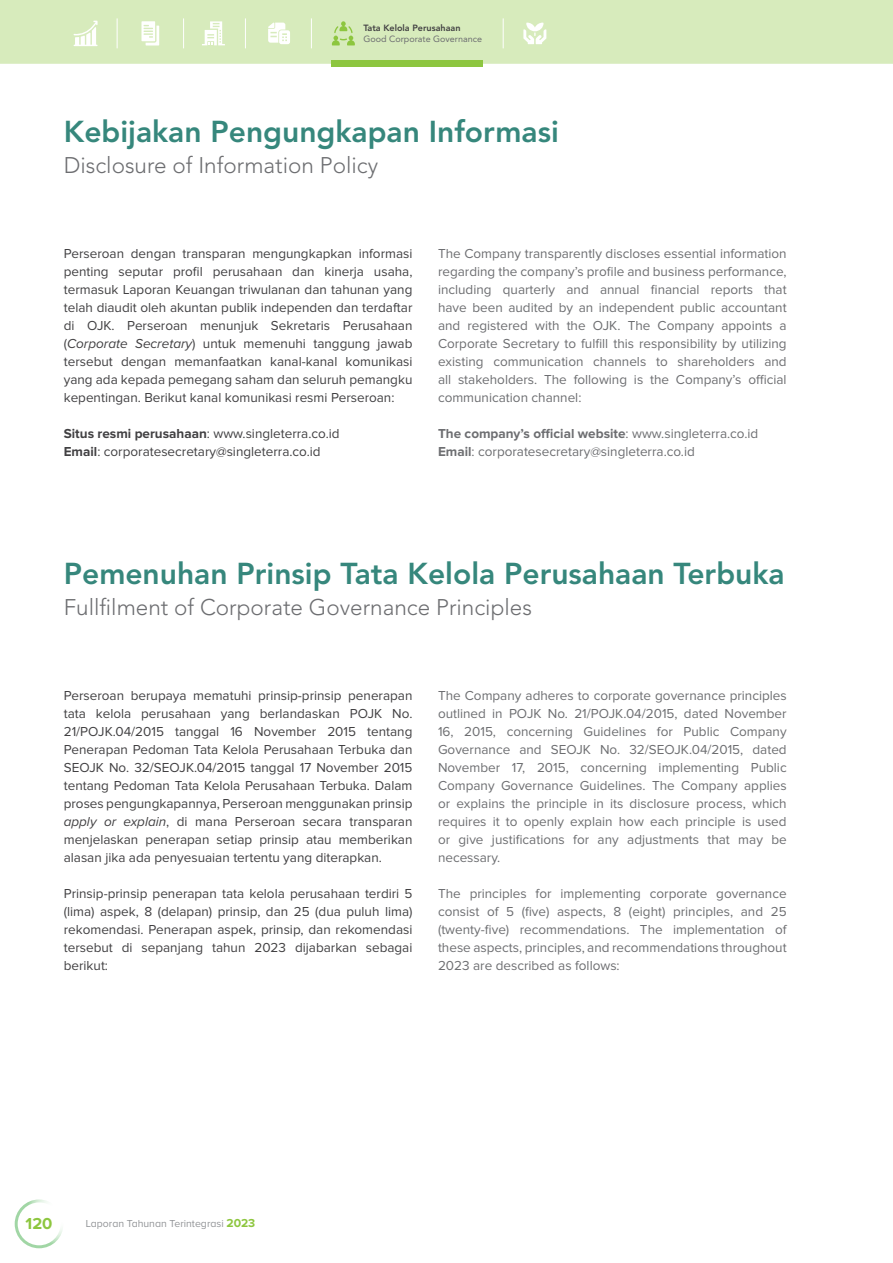
<style>
.page{position:relative;width:893px;height:1263px;background:#fff}
.page>*{position:absolute;margin:0;border:0;box-sizing:border-box;transform-origin:0 0}
.t1{font:800 30px "Avenir LT Std";color:#36877c}
.t2{font:300 22.5px "Avenir LT Std";color:#6d6e71}
.t3{font:700 16.5px "Proxima Nova A";color:#8dc63f}
.t4{font:13.5px/18px "Proxima Nova";color:#414042;text-align:justify}
.t5{font:13.5px/18px "Proxima Nova";color:#6d6e71;text-align:justify}
.t6{font:10.5px "Proxima Nova A";color:#939598}
.t7{font:9px "Avenir LT Std";color:#6d6e71}
.t8{font:800 9px "Avenir LT Std";color:#414042}
.s1{font-style:italic}
.s2{font-weight:700}
.s3{font-weight:700;font-size:12px;color:#8dc63f}
</style>
<div class="page">
<div style="left:15px;top:1199px;width:49px;height:49px;border:3px solid #41ad49;border-radius:50%"></div>
<div style="left:0;top:0;width:893px;height:64px;background:#d7ebbc"></div>
<hr style="left:183px;top:18px;width:1px;height:30px;background:#fff">
<hr style="left:117px;top:18px;width:1px;height:30px;background:#fff">
<hr style="left:245px;top:18px;width:1px;height:30px;background:#fff">
<hr style="left:311px;top:18px;width:1px;height:30px;background:#fff">
<hr style="left:503px;top:18px;width:1px;height:30px;background:#fff">
<svg style="left:74px;top:21px;width:24px;height:25px"></svg>
<svg style="left:141px;top:21px;width:18px;height:25px"></svg>
<svg style="left:202px;top:21px;width:23px;height:24px"></svg>
<svg style="left:268px;top:23px;width:22px;height:21px"></svg>
<svg style="left:332px;top:21px;width:23px;height:24px"></svg>
<svg style="left:523px;top:23px;width:23px;height:21px"></svg>
<div style="left:332px;top:60px;width:151px;height:7px;background:#8dc63f"></div>
<p class="t8" style="left:363px;top:23px;width:99px">Tata Kelola Perusahaan</p>
<p class="t7" style="left:363px;top:34px;width:120px">Good Corporate Governance</p>
<h1 class="t1" style="left:64px;top:114px;width:496px">Kebijakan Pengungkapan Informasi</h1>
<h2 class="t2" style="left:64px;top:152px;width:316px">Disclosure of Information Policy</h2>
<p class="t4" style="left:64px;top:245px;width:350px">Perseroan dengan transparan mengungkapkan informasi penting seputar profil perusahaan dan kinerja usaha, termasuk Laporan Keuangan triwulanan dan tahunan yang telah diaudit oleh akuntan publik independen dan terdaftar di OJK. Perseroan menunjuk Sekretaris Perusahaan (<span class="s1">Corporate Secretary</span>) untuk memenuhi tanggung jawab tersebut dengan memanfaatkan kanal-kanal komunikasi yang ada kepada pemegang saham dan seluruh pemangku kepentingan. Berikut kanal komunikasi resmi Perseroan:</p>
<p class="t4" style="left:64px;top:425px;width:277px"><span class="s2">Situs resmi perusahaan</span>: www.singleterra.co.id<br><span class="s2">Email</span>: corporatesecretary@singleterra.co.id</p>
<p class="t5" style="left:438px;top:245px;width:350px">The Company transparently discloses essential information regarding the company’s profile and business performance, including quarterly and annual financial reports that have been audited by an independent public accountant and registered with the OJK. The Company appoints a Corporate Secretary to fulfill this responsibility by utilizing existing communication channels to shareholders and all stakeholders. The following is the Company’s official communication channel:</p>
<p class="t5" style="left:438px;top:425px;width:322px"><span class="s2">The company’s official website</span>: www.singleterra.co.id<br><span class="s2">Email</span>: corporatesecretary@singleterra.co.id</p>
<h1 class="t1" style="left:64px;top:556px;width:722px">Pemenuhan Prinsip Tata Kelola Perusahaan Terbuka</h1>
<h2 class="t2" style="left:64px;top:594px;width:470px">Fullfilment of Corporate Governance Principles</h2>
<p class="t4" style="left:64px;top:687px;width:350px">Perseroan berupaya mematuhi prinsip-prinsip penerapan tata kelola perusahaan yang berlandaskan POJK No.<br>21/POJK.04/2015 tanggal 16 November 2015 tentang Penerapan Pedoman Tata Kelola Perusahaan Terbuka dan SEOJK No. 32/SEOJK.04/2015 tanggal 17 November 2015 tentang Pedoman Tata Kelola Perusahaan Terbuka. Dalam proses pengungkapannya, Perseroan menggunakan prinsip <span class="s1">apply or explain</span>, di mana Perseroan secara transparan menjelaskan penerapan setiap prinsip atau memberikan alasan jika ada penyesuaian tertentu yang diterapkan.</p>
<p class="t4" style="left:64px;top:885px;width:350px">Prinsip-prinsip penerapan tata kelola perusahaan terdiri 5 (lima) aspek, 8 (delapan) prinsip, dan 25 (dua puluh lima) rekomendasi. Penerapan aspek, prinsip, dan rekomendasi tersebut di sepanjang tahun 2023 dijabarkan sebagai berikut:</p>
<p class="t5" style="left:438px;top:687px;width:350px">The Company adheres to corporate governance principles outlined in POJK No. 21/POJK.04/2015, dated November 16, 2015, concerning Guidelines for Public Company Governance and SEOJK No. 32/SEOJK.04/2015, dated November 17, 2015, concerning implementing Public Company Governance Guidelines. The Company applies or explains the principle in its disclosure process, which requires it to openly explain how each principle is used or give justifications for any adjustments that may be necessary.</p>
<p class="t5" style="left:438px;top:885px;width:350px">The principles for implementing corporate governance consist of 5 (five) aspects, 8 (eight) principles, and 25 (twenty-five) recommendations. The implementation of these aspects, principles, and recommendations throughout 2023 are described as follows:</p>
<p class="t3" style="left:26px;top:1214px;width:28px">120</p>
<p class="t6" style="left:86px;top:1217px;width:171px">Laporan Tahunan Terintegrasi <span class="s3">2023</span></p>
</div>
